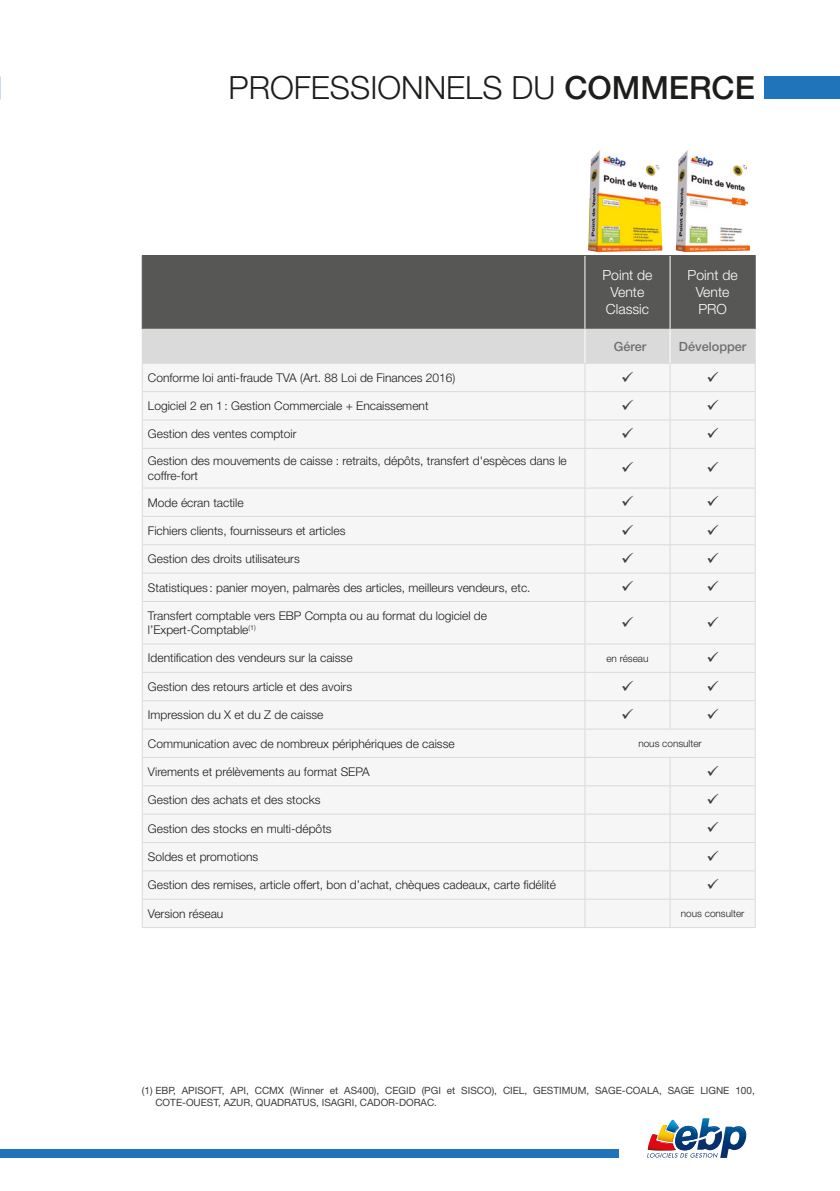
<style>
.page{position:relative;width:840px;height:1191px;background:#fff}
.page>*{position:absolute;margin:0;border:0;box-sizing:border-box;transform-origin:0 0}
.t1{font:300 32px "Helvetica Neue LT Std";color:#1d1d1b}
.t2{font:300 14px/17px "Helvetica Neue LT Std";color:#fff;text-align:center}
.t3{font:500 12.6px "Helvetica Neue LT Std";color:#706f6f}
.t4{font:300 12px/14.4px "Helvetica Neue LT Std";color:#1d1d1b}
.t5{font:10px/12px "Helvetica Neue LT Std";color:#3c3c3b}
.t6{font:300 10px "Helvetica Neue LT Std";color:#1d1d1b}
.s1{font-weight:500}
</style>
<div class="page">
<div style="left:1px;top:1149px;width:748px;height:8px;background:#1f74ba"></div>
<div style="left:619px;top:1112px;width:135px;height:52px;background:#fff"></div>
<svg style="left:647px;top:1118px;width:99px;height:40px"></svg>
<div style="left:764px;top:77px;width:75px;height:22px;background:#1f74ba"></div>
<img style="left:675px;top:150px;width:74px;height:102px">
<div style="left:143px;top:256px;width:611px;height:73px;background:#575756"></div>
<div style="left:143px;top:449px;width:611px;height:478px;background:#f6f6f6"></div>
<hr style="left:584px;top:256px;width:1px;height:73px;background:#fff">
<hr style="left:669px;top:256px;width:1px;height:73px;background:#fff">
<hr style="left:142px;top:449px;width:1px;height:39px;background:#dadada">
<svg style="left:142px;top:489px;width:1px;height:112px"></svg>
<hr style="left:142px;top:602px;width:1px;height:41px;background:#dadada">
<svg style="left:142px;top:644px;width:1px;height:283px"></svg>
<hr style="left:142px;top:448px;width:442px;height:1px;background:#dadada">
<hr style="left:584px;top:448px;width:85px;height:1px;background:#dadada">
<hr style="left:584px;top:449px;width:1px;height:39px;background:#dadada">
<hr style="left:669px;top:448px;width:86px;height:1px;background:#dadada">
<hr style="left:669px;top:449px;width:1px;height:39px;background:#dadada">
<hr style="left:754px;top:449px;width:1px;height:39px;background:#dadada">
<hr style="left:142px;top:488px;width:442px;height:1px;background:#dadada">
<hr style="left:584px;top:488px;width:85px;height:1px;background:#dadada">
<hr style="left:669px;top:488px;width:86px;height:1px;background:#dadada">
<hr style="left:142px;top:516px;width:442px;height:1px;background:#dadada">
<hr style="left:584px;top:516px;width:85px;height:1px;background:#dadada">
<hr style="left:669px;top:516px;width:86px;height:1px;background:#dadada">
<hr style="left:142px;top:544px;width:442px;height:1px;background:#dadada">
<hr style="left:584px;top:544px;width:85px;height:1px;background:#dadada">
<hr style="left:669px;top:544px;width:86px;height:1px;background:#dadada">
<hr style="left:142px;top:573px;width:442px;height:1px;background:#dadada">
<hr style="left:584px;top:573px;width:85px;height:1px;background:#dadada">
<svg style="left:584px;top:489px;width:1px;height:112px"></svg>
<hr style="left:669px;top:573px;width:86px;height:1px;background:#dadada">
<svg style="left:669px;top:489px;width:1px;height:112px"></svg>
<svg style="left:754px;top:489px;width:1px;height:112px"></svg>
<hr style="left:142px;top:601px;width:442px;height:1px;background:#dadada">
<hr style="left:584px;top:601px;width:85px;height:1px;background:#dadada">
<hr style="left:584px;top:602px;width:1px;height:41px;background:#dadada">
<hr style="left:669px;top:601px;width:86px;height:1px;background:#dadada">
<hr style="left:669px;top:602px;width:1px;height:41px;background:#dadada">
<hr style="left:754px;top:602px;width:1px;height:41px;background:#dadada">
<hr style="left:142px;top:643px;width:442px;height:1px;background:#dadada">
<hr style="left:584px;top:643px;width:85px;height:1px;background:#dadada">
<hr style="left:669px;top:643px;width:86px;height:1px;background:#dadada">
<hr style="left:142px;top:672px;width:442px;height:1px;background:#dadada">
<hr style="left:584px;top:672px;width:85px;height:1px;background:#dadada">
<hr style="left:669px;top:672px;width:86px;height:1px;background:#dadada">
<hr style="left:142px;top:700px;width:442px;height:1px;background:#dadada">
<hr style="left:584px;top:700px;width:85px;height:1px;background:#dadada">
<hr style="left:669px;top:700px;width:86px;height:1px;background:#dadada">
<svg style="left:669px;top:644px;width:1px;height:84px"></svg>
<hr style="left:142px;top:728px;width:442px;height:1px;background:#dadada">
<hr style="left:584px;top:728px;width:85px;height:1px;background:#dadada">
<hr style="left:669px;top:728px;width:86px;height:1px;background:#dadada">
<hr style="left:142px;top:757px;width:442px;height:1px;background:#dadada">
<hr style="left:584px;top:757px;width:85px;height:1px;background:#dadada">
<hr style="left:669px;top:757px;width:86px;height:1px;background:#dadada">
<hr style="left:142px;top:785px;width:442px;height:1px;background:#dadada">
<hr style="left:584px;top:785px;width:85px;height:1px;background:#dadada">
<hr style="left:669px;top:785px;width:86px;height:1px;background:#dadada">
<hr style="left:142px;top:813px;width:442px;height:1px;background:#dadada">
<hr style="left:584px;top:813px;width:85px;height:1px;background:#dadada">
<hr style="left:669px;top:813px;width:86px;height:1px;background:#dadada">
<hr style="left:142px;top:842px;width:442px;height:1px;background:#dadada">
<hr style="left:584px;top:842px;width:85px;height:1px;background:#dadada">
<hr style="left:669px;top:842px;width:86px;height:1px;background:#dadada">
<hr style="left:142px;top:870px;width:442px;height:1px;background:#dadada">
<hr style="left:584px;top:870px;width:85px;height:1px;background:#dadada">
<hr style="left:669px;top:870px;width:86px;height:1px;background:#dadada">
<hr style="left:142px;top:899px;width:442px;height:1px;background:#dadada">
<hr style="left:584px;top:899px;width:85px;height:1px;background:#dadada">
<svg style="left:584px;top:644px;width:1px;height:283px"></svg>
<hr style="left:669px;top:899px;width:86px;height:1px;background:#dadada">
<svg style="left:669px;top:758px;width:1px;height:169px"></svg>
<svg style="left:754px;top:644px;width:1px;height:283px"></svg>
<hr style="left:142px;top:927px;width:442px;height:1px;background:#dadada">
<hr style="left:584px;top:927px;width:85px;height:1px;background:#dadada">
<hr style="left:669px;top:927px;width:86px;height:1px;background:#dadada">
<hr style="left:142px;top:255px;width:442px;height:1px;background:#575756">
<hr style="left:142px;top:256px;width:1px;height:73px;background:#575756">
<hr style="left:584px;top:255px;width:85px;height:1px;background:#575756">
<hr style="left:669px;top:255px;width:86px;height:1px;background:#575756">
<hr style="left:754px;top:256px;width:1px;height:73px;background:#575756">
<img style="left:588px;top:150px;width:74px;height:102px">
<svg style="left:142px;top:329px;width:613px;height:119px"></svg>
<svg style="left:622px;top:462px;width:11px;height:10px"></svg>
<svg style="left:707px;top:462px;width:11px;height:10px"></svg>
<svg style="left:622px;top:496px;width:11px;height:10px"></svg>
<svg style="left:707px;top:496px;width:11px;height:10px"></svg>
<svg style="left:622px;top:524px;width:11px;height:11px"></svg>
<svg style="left:707px;top:524px;width:11px;height:11px"></svg>
<svg style="left:622px;top:552px;width:11px;height:11px"></svg>
<svg style="left:707px;top:552px;width:11px;height:11px"></svg>
<svg style="left:622px;top:581px;width:11px;height:10px"></svg>
<svg style="left:707px;top:581px;width:11px;height:10px"></svg>
<svg style="left:622px;top:616px;width:11px;height:11px"></svg>
<svg style="left:707px;top:616px;width:11px;height:11px"></svg>
<svg style="left:707px;top:652px;width:11px;height:10px"></svg>
<svg style="left:622px;top:680px;width:11px;height:10px"></svg>
<svg style="left:707px;top:680px;width:11px;height:10px"></svg>
<svg style="left:622px;top:708px;width:11px;height:11px"></svg>
<svg style="left:707px;top:708px;width:11px;height:11px"></svg>
<svg style="left:707px;top:765px;width:11px;height:11px"></svg>
<svg style="left:707px;top:793px;width:11px;height:11px"></svg>
<svg style="left:707px;top:822px;width:11px;height:10px"></svg>
<svg style="left:707px;top:850px;width:11px;height:11px"></svg>
<svg style="left:707px;top:878px;width:11px;height:11px"></svg>
<h1 class="t1" style="left:228px;top:68px;width:527px">PROFESSIONNELS DU <span class="s1">COMMERCE</span></h1>
<p class="t2" style="left:602px;top:266px;width:52px">Point de<br>Vente<br>Classic</p>
<p class="t2" style="left:687px;top:266px;width:52px">Point de<br>Vente<br>PRO</p>
<p class="t3" style="left:613px;top:339px;width:34px">Gérer</p>
<p class="t3" style="left:678px;top:339px;width:69px">Développer</p>
<p class="t4" style="left:148px;top:370px;width:309px">Conforme loi anti-fraude TVA (Art. 88 Loi de Finances 2016)</p>
<p class="t4" style="left:148px;top:398px;width:282px">Logiciel 2 en 1: Gestion Commerciale + Encaissement</p>
<p class="t4" style="left:148px;top:427px;width:150px">Gestion des ventes comptoir</p>
<p class="t4" style="left:148px;top:453px;width:420px">Gestion des mouvements de caisse : retraits, dépôts, transfert d'espèces dans le coffre-fort</p>
<p class="t4" style="left:148px;top:495px;width:97px">Mode écran tactile</p>
<p class="t4" style="left:148px;top:523px;width:199px">Fichiers clients, fournisseurs et articles</p>
<p class="t4" style="left:148px;top:551px;width:153px">Gestion des droits utilisateurs</p>
<p class="t4" style="left:148px;top:580px;width:384px">Statistiques : panier moyen, palmarès des articles, meilleurs vendeurs, etc.</p>
<p class="t4" style="left:148px;top:608px;width:340px">Transfert comptable vers EBP Compta ou au format du logiciel de l’Expert‑Comptable<sup>(1)</sup></p>
<p class="t4" style="left:148px;top:651px;width:206px">Identification des vendeurs sur la caisse</p>
<p class="t6" style="left:606px;top:652px;width:44px">en réseau</p>
<p class="t4" style="left:148px;top:679px;width:206px">Gestion des retours article et des avoirs</p>
<p class="t4" style="left:148px;top:707px;width:177px">Impression du X et du Z de caisse</p>
<p class="t4" style="left:148px;top:736px;width:308px">Communication avec de nombreux périphériques de caisse</p>
<p class="t6" style="left:638px;top:737px;width:65px">nous consulter</p>
<p class="t4" style="left:148px;top:764px;width:223px">Virements et prélèvements au format SEPA</p>
<p class="t4" style="left:148px;top:792px;width:174px">Gestion des achats et des stocks</p>
<p class="t4" style="left:148px;top:821px;width:185px">Gestion des stocks en multi-dépôts</p>
<p class="t4" style="left:148px;top:849px;width:112px">Soldes et promotions</p>
<p class="t4" style="left:148px;top:877px;width:409px">Gestion des remises, article offert, bon d’achat, chèques cadeaux, carte fidélité</p>
<p class="t4" style="left:148px;top:906px;width:77px">Version réseau</p>
<p class="t6" style="left:680px;top:907px;width:65px">nous consulter</p>
<p class="t5" style="left:155px;top:1084px;width:600px;text-indent:-14px">(1) EBP, APISOFT, API, CCMX (Winner et AS400), CEGID (PGI et SISCO), CIEL, GESTIMUM, SAGE-COALA, SAGE LIGNE 100,<br>COTE‑OUEST, AZUR, QUADRATUS, ISAGRI, CADOR-DORAC.</p>
</div>
